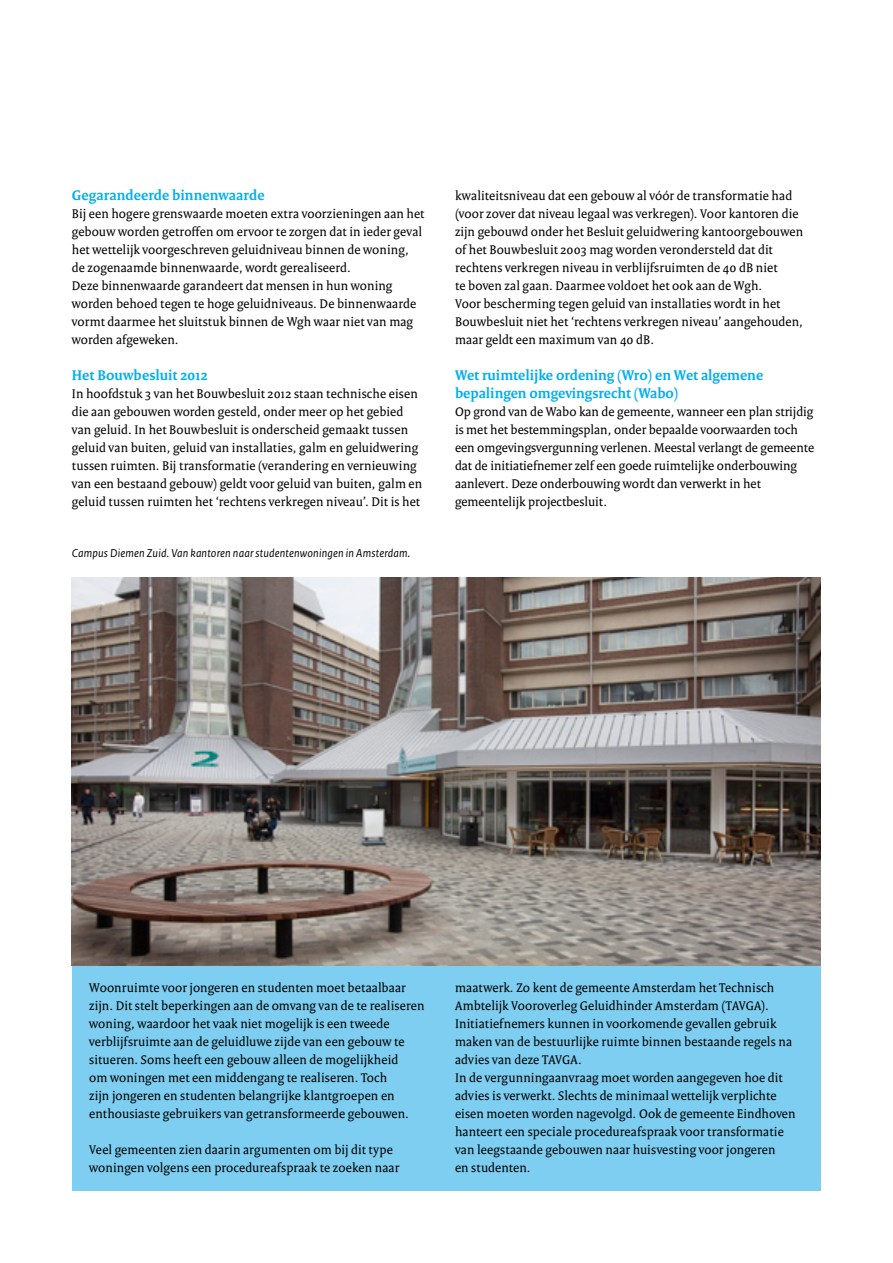
<style>
.page{position:relative;width:893px;height:1263px;background:#fff}
.page>*{position:absolute;margin:0;border:0;box-sizing:border-box;transform-origin:0 0}
.t1{font:700 15px/18px "Rijksoverheid Serif";color:#00aeef}
.t2{font:13.5px/18px "Rijksoverheid Serif";letter-spacing:.005em;color:#000}
.t3{font:italic 12px "Rijksoverheid Sans Text";letter-spacing:.015em;color:#000}
</style>
<div class="page">
<div style="left:72px;top:966px;width:749px;height:225px;background:#7dcef1"></div>
<img style="left:72px;top:578px;width:749px;height:388px">
<p class="t1" style="left:72px;top:186px;width:194px">Gegarandeerde binnenwaarde</p>
<p class="t2" style="left:72px;top:204px;width:354px">Bij een hogere grenswaarde moeten extra voorzieningen aan het gebouw worden getroffen om ervoor te zorgen dat in ieder geval het wettelijk voorgeschreven geluidniveau binnen de woning, de zogenaamde binnenwaarde, wordt gerealiseerd.<br>Deze binnenwaarde garandeert dat mensen in hun woning worden behoed tegen te hoge geluidniveaus. De binnenwaarde vormt daarmee het sluitstuk binnen de Wgh waar niet van mag worden afgeweken.</p>
<p class="t1" style="left:72px;top:366px;width:137px">Het Bouwbesluit 2012</p>
<p class="t2" style="left:72px;top:384px;width:352px">In hoofdstuk 3 van het Bouwbesluit 2012 staan technische eisen die aan gebouwen worden gesteld, onder meer op het gebied van geluid. In het Bouwbesluit is onderscheid gemaakt tussen geluid van buiten, geluid van installaties, galm en geluidwering tussen ruimten. Bij transformatie (verandering en vernieuwing van een bestaand gebouw) geldt voor geluid van buiten, galm en geluid tussen ruimten het ‘rechtens verkregen niveau’. Dit is het</p>
<p class="t3" style="left:72px;top:547px;width:340px">Campus Diemen Zuid. Van kantoren naar studentenwoningen in Amsterdam.</p>
<p class="t2" style="left:455px;top:186px;width:350px">kwaliteitsniveau dat een gebouw al vóór de transformatie had (voor zover dat niveau legaal was verkregen). Voor kantoren die zijn gebouwd onder het Besluit geluidwering kantoorgebouwen of het Bouwbesluit 2003 mag worden verondersteld dat dit rechtens verkregen niveau in verblijfsruimten de 40 dB niet<br>te boven zal gaan. Daarmee voldoet het ook aan de Wgh.<br>Voor bescherming tegen geluid van installaties wordt in het Bouwbesluit niet het ‘rechtens verkregen niveau’ aangehouden, maar geldt een maximum van 40 dB.</p>
<p class="t1" style="left:455px;top:366px;width:310px">Wet ruimtelijke ordening (Wro) en Wet algemene bepalingen omgevingsrecht (Wabo)</p>
<p class="t2" style="left:455px;top:402px;width:361px">Op grond van de Wabo kan de gemeente, wanneer een plan strijdig is met het bestemmingsplan, onder bepaalde voorwaarden toch een omgevingsvergunning verlenen. Meestal verlangt de gemeente dat de initiatiefnemer zelf een goede ruimtelijke onderbouwing aanlevert. Deze onderbouwing wordt dan verwerkt in het gemeentelijk projectbesluit.</p>
<p class="t2" style="left:89px;top:978px;width:337px">Woonruimte voor jongeren en studenten moet betaalbaar zijn. Dit stelt beperkingen aan de omvang van de te realiseren woning, waardoor het vaak niet mogelijk is een tweede verblijfsruimte aan de geluidluwe zijde van een gebouw te situeren. Soms heeft een gebouw alleen de mogelijkheid<br>om woningen met een middengang te realiseren. Toch<br>zijn jongeren en studenten belangrijke klantgroepen en enthousiaste gebruikers van getransformeerde gebouwen.</p>
<p class="t2" style="left:89px;top:1140px;width:311px">Veel gemeenten zien daarin argumenten om bij dit type woningen volgens een procedureafspraak te zoeken naar</p>
<p class="t2" style="left:455px;top:978px;width:342px">maatwerk. Zo kent de gemeente Amsterdam het Technisch Ambtelijk Vooroverleg Geluidhinder Amsterdam (TAVGA).<br>Initiatiefnemers kunnen in voorkomende gevallen gebruik maken van de bestuurlijke ruimte binnen bestaande regels na advies van deze TAVGA.<br>In de vergunningaanvraag moet worden aangegeven hoe dit advies is verwerkt. Slechts de minimaal wettelijk verplichte eisen moeten worden nagevolgd. Ook de gemeente Eindhoven hanteert een speciale procedureafspraak voor transformatie van leegstaande gebouwen naar huisvesting voor jongeren<br>en studenten.</p>
</div>
